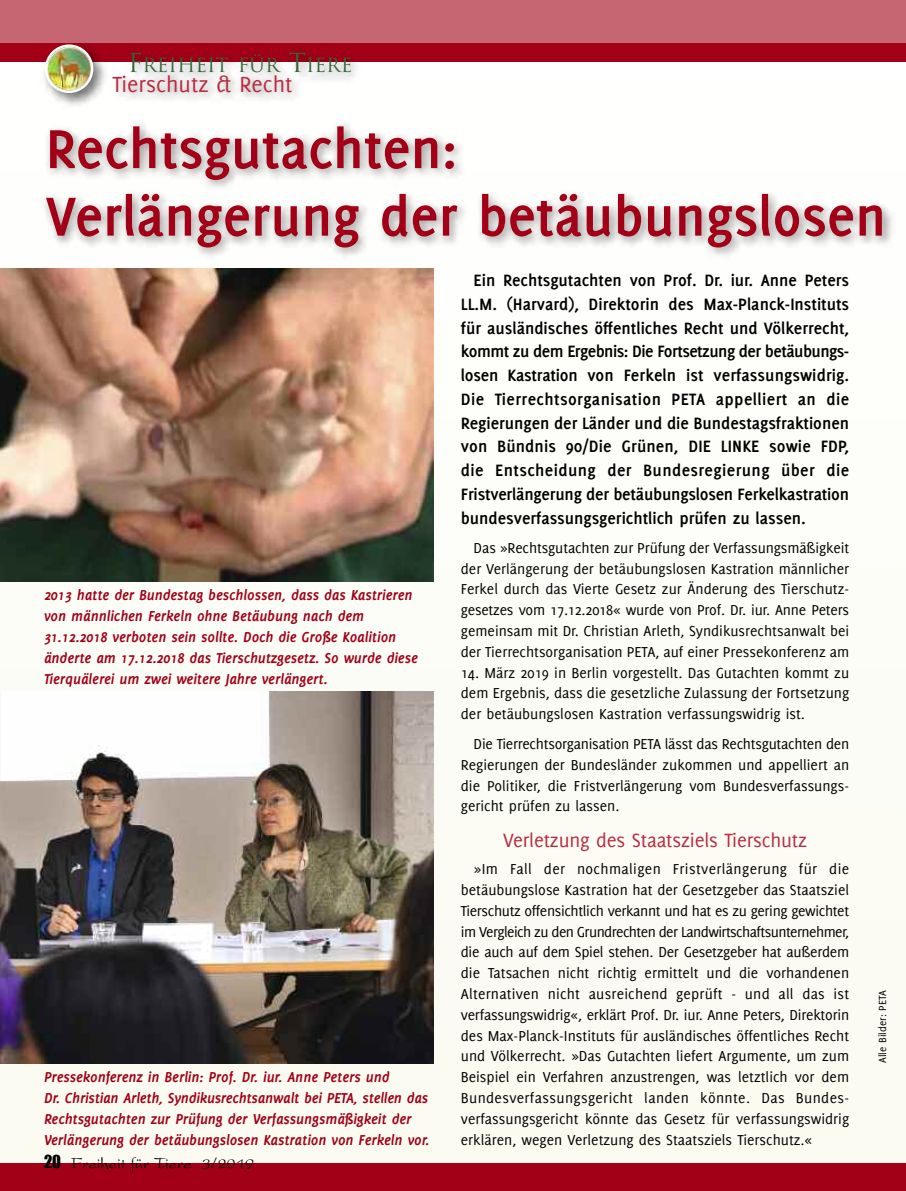
<style>
.page{position:relative;width:906px;height:1191px;background:#fff}
.page>*{position:absolute;margin:0;border:0;box-sizing:border-box;transform-origin:0 0}
.t1{font:700 60px/67.5px "Delicious";color:#a10016}
.t2{font:24px "Delicious";color:#b92b3f}
.t3{font:21px "Delicious";letter-spacing:-.01em;color:#b92b3f}
.t4{font:19.2px "Trajan";color:#376536}
.t5{font:700 18px/23.7px "Delicious";color:#000;text-align:justify}
.t6{font:16.5px "President";color:#000}
.t7{font:15.75px/20.9px "Delicious";color:#000;text-align:justify}
.t8{font:italic 700 15.75px/20.9px "Delicious";letter-spacing:-.01em;color:#a10016}
.t9{font:11.25px "Delicious";color:#000}
.s1{font-size:25.5px}
.s2{font-family:"Impact"}
</style>
<div class="page">
<div style="left:0;top:55px;width:906px;height:1135px;background:#fcfcf7"></div>
<img style="left:0;top:269px;width:433px;height:312px">
<div style="left:0;top:1163px;width:906px;height:28px;background:#a10016"></div>
<div style="left:0;top:0;width:906px;height:44px;background:#c76673"></div>
<div style="left:0;top:43px;width:906px;height:18px;background:#a10016"></div>
<img style="left:38px;top:61px;width:44px;height:43px">
<img style="left:45px;top:44px;width:37px;height:49px">
<img style="left:82px;top:46px;width:270px;height:57px">
<img style="left:102px;top:61px;width:597px;height:42px">
<img style="left:0;top:691px;width:434px;height:372px">
<img style="left:14px;top:104px;width:877px;height:174px">
<p class="t4" style="left:128px;top:54px;width:226px"><span class="s1">F</span>REIHEIT FÜR <span class="s1">T</span>IERE</p>
<h2 class="t2" style="left:112px;top:75px;width:182px">Tierschutz &amp; Recht</h2>
<h1 class="t1" style="left:46px;top:119px;width:842px">Rechtsgutachten:<br>Verlängerung der betäubungslosen</h1>
<p class="t8" style="left:44px;top:586px;width:375px">2013 hatte der Bundestag beschlossen, dass das Kastrieren von männlichen Ferkeln ohne Betäubung nach dem 31.12.2018 verboten sein sollte. Doch die Große Koalition änderte am 17.12.2018 das Tierschutzgesetz. So wurde diese Tierquälerei um zwei weitere Jahre verlängert.</p>
<p class="t8" style="left:44px;top:1067px;width:387px">Pressekonferenz in Berlin: Prof. Dr. iur. Anne Peters und<br>Dr. Christian Arleth, Syndikusrechtsanwalt bei PETA, stellen das Rechtsgutachten zur Prüfung der Verfassungsmäßigkeit der Verlängerung der betäubungslosen Kastration von Ferkeln vor.</p>
<p class="t6" style="left:44px;top:1158px;width:211px"><span class="s2">20</span> Freiheit für Tiere 3/2019</p>
<p class="t5" style="left:461px;top:269px;width:390px;text-indent:13px">Ein Rechtsgutachten von Prof. Dr. iur. Anne Peters LL.M. (Harvard), Direktorin des Max-Planck-Instituts für ausländisches öffentliches Recht und Völkerrecht, kommt zu dem Ergebnis: Die Fortsetzung der betäubungs&shy;losen Kastration von Ferkeln ist verfassungswidrig.<br>Die Tierrechtsorganisation PETA appelliert an die Regierungen der Länder und die Bundestagsfraktionen von Bündnis 90/Die Grünen, DIE LINKE sowie FDP, die Entscheidung der Bundesregierung über die Fristverlängerung der betäubungslosen Ferkelkastration bundesverfassungsgerichtlich prüfen zu lassen.</p>
<p class="t7" style="left:461px;top:538px;width:390px;text-indent:13px">Das »Rechtsgutachten zur Prüfung der Verfassungsmäßigkeit der Verlängerung der betäubungslosen Kastration männlicher Ferkel durch das Vierte Gesetz zur Änderung des Tierschutz&shy;gesetzes vom 17.12.2018« wurde von Prof. Dr. iur. Anne Peters gemeinsam mit Dr. Christian Arleth, Syndikusrechtsanwalt bei der Tierrechtsorganisation PETA, auf einer Pressekonferenz am</p>
<p class="t7" style="left:461px;top:663px;width:390px">14. März 2019 in Berlin vorgestellt. Das Gutachten kommt zu dem Ergebnis, dass die gesetzliche Zulassung der Fortsetzung der betäubungslosen Kastration verfassungswidrig ist.</p>
<p class="t7" style="left:461px;top:734px;width:390px;text-indent:13px">Die Tierrechtsorganisation PETA lässt das Rechtsgutachten den Regierungen der Bundesländer zukommen und appelliert an die Politiker, die Fristverlängerung vom Bundesverfassungs&shy;gericht prüfen zu lassen.</p>
<h3 class="t3" style="left:503px;top:833px;width:305px">Verletzung des Staatsziels Tierschutz</h3>
<p class="t7" style="left:461px;top:859px;width:390px;text-indent:13px">»Im Fall der nochmaligen Fristverlängerung für die betäubungslose Kastration hat der Gesetzgeber das Staatsziel Tierschutz offensichtlich verkannt und hat es zu gering gewichtet im Vergleich zu den Grundrechten der Landwirtschaftsunternehmer, die auch auf dem Spiel stehen. Der Gesetzgeber hat außerdem die Tatsachen nicht richtig ermittelt und die vorhandenen Alternativen nicht ausreichend geprüft - und all das ist verfassungswidrig«, erklärt Prof. Dr. iur. Anne Peters, Direktorin des Max-Planck-Instituts für ausländisches öffentliches Recht und Völkerrecht. »Das Gutachten liefert Argumente, um zum Beispiel ein Verfahren anzustrengen, was letztlich vor dem Bundesverfassungsgericht landen könnte. Das Bundes&shy;verfassungsgericht könnte das Gesetz für verfassungswidrig erklären, wegen Verletzung des Staatsziels Tierschutz.«</p>
<p class="t9" style="left:878px;top:1063px;width:74px;rotate:-90deg">Alle Bilder: PETA</p>
</div>
